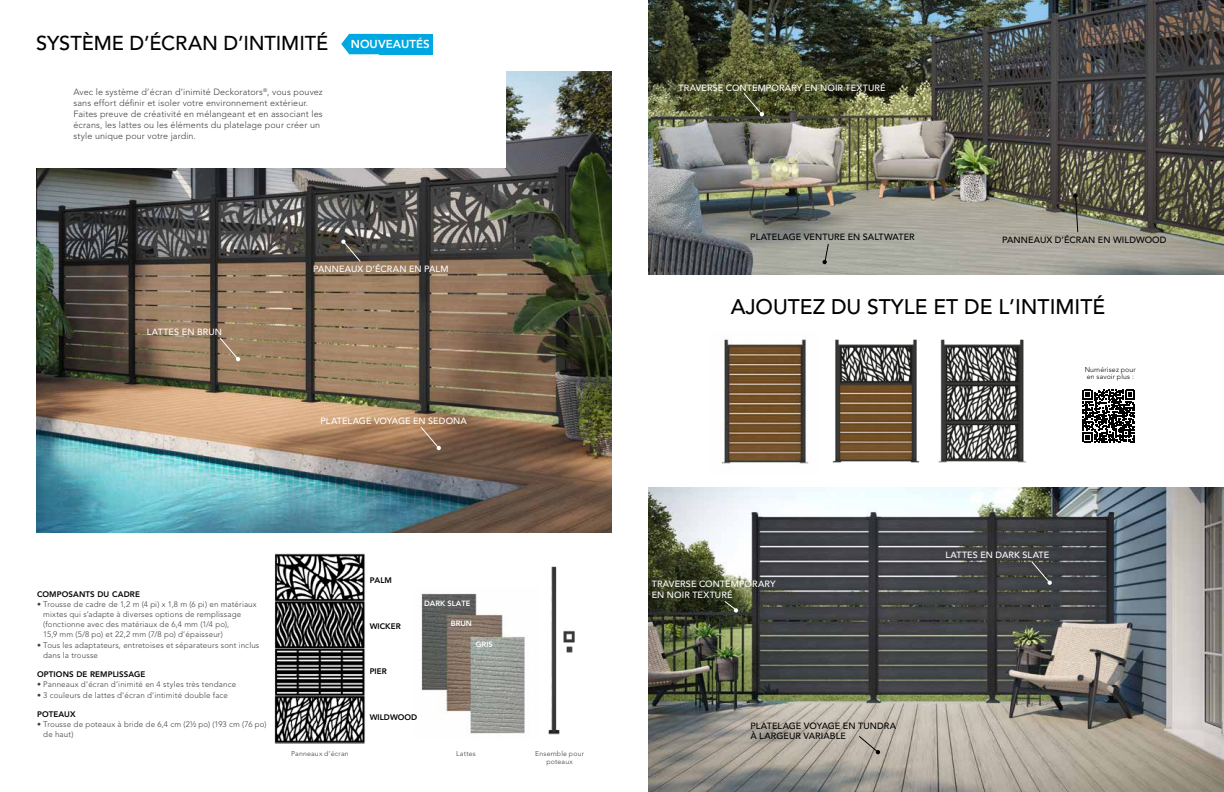
<style>
.page{position:relative;width:1224px;height:792px;background:#fff}
.page>*{position:absolute;margin:0;border:0;box-sizing:border-box;transform-origin:0 0}
.t1{font:500 21px "Avenir LT Std";color:#000}
.t2{font:500 20px "Avenir LT Std";letter-spacing:-.01em;color:#000}
.t3{font:300 9px/11px "Avenir LT Std";letter-spacing:.01em;color:#414042}
.t4{font:500 9px/10.8px "Avenir LT Std";letter-spacing:.01em;color:#fff}
.t5{font:500 9px/10.8px "Avenir LT Std";letter-spacing:.01em;color:#000}
.t6{font:300 8px/10px "Avenir LT Std";letter-spacing:.02em;color:#414042}
.t7{font:800 8px "Avenir LT Std";letter-spacing:.01em;color:#000}
.t8{font:800 7.6px "Avenir LT Std";color:#fff}
.t9{font:300 7px/8.4px "Avenir LT Std";letter-spacing:.02em;color:#414042;text-align:center}
.t10{font:300 7px/7px "Avenir LT Std";letter-spacing:.02em;color:#000}
.s1{font-weight:800;font-size:11.5px;color:#fff}
</style>
<div class="page">
<img style="left:36px;top:71px;width:576px;height:461px">
<img style="left:274px;top:553px;width:91px;height:191px">
<img style="left:421px;top:593px;width:104px;height:141px">
<img style="left:721px;top:337px;width:88px;height:127px">
<img style="left:832px;top:339px;width:88px;height:124px">
<img style="left:938px;top:339px;width:88px;height:124px">
<img style="left:648px;top:0;width:576px;height:274px">
<img style="left:648px;top:487px;width:576px;height:305px">
<img style="left:548px;top:566px;width:27px;height:169px">
<div style="left:0;top:0;width:505px;height:167px;background:#fff"></div>
<svg style="left:341px;top:34px;width:38px;height:20px"></svg>
<div style="left:379px;top:34px;width:54px;height:20px;background:#00a7e1"></div>
<svg style="left:859px;top:736px;width:21px;height:18px"></svg>
<svg style="left:420px;top:426px;width:21px;height:24px"></svg>
<svg style="left:822px;top:243px;width:7px;height:21px"></svg>
<svg style="left:1073px;top:194px;width:5px;height:39px"></svg>
<svg style="left:743px;top:93px;width:21px;height:23px"></svg>
<svg style="left:1031px;top:561px;width:21px;height:24px"></svg>
<svg style="left:724px;top:601px;width:14px;height:12px"></svg>
<svg style="left:219px;top:337px;width:21px;height:24px"></svg>
<svg style="left:341px;top:240px;width:20px;height:22px"></svg>
<svg style="left:1082px;top:390px;width:53px;height:52px"></svg>
<h2 class="t2" style="left:36px;top:32px;width:395px">SYSTÈME D’ÉCRAN D’INTIMITÉ <span class="s1">NOUVEAUTÉS</span></h2>
<p class="t3" style="left:73px;top:87px;width:251px">Avec le système d’écran d’inimité Deckorators<sup>®</sup>, vous pouvez sans effort définir et isoler votre environnement extérieur.<br>Faites preuve de créativité en mélangeant et en associant les écrans, les lattes ou les éléments du platelage pour créer un style unique pour votre jardin.</p>
<p class="t4" style="left:147px;top:326px;width:77px">LATTES EN BRUN</p>
<p class="t4" style="left:313px;top:263px;width:137px">PANNEAUX D’ÉCRAN EN PALM</p>
<p class="t4" style="left:321px;top:415px;width:148px">PLATELAGE VOYAGE EN SEDONA</p>
<p class="t7" style="left:37px;top:589px;width:104px">COMPOSANTS DU CADRE</p>
<p class="t6" style="left:43px;top:599px;width:215px;text-indent:-6px">• Trousse de cadre de 1,2 m (4 pi) x 1,8 m (6 pi) en matériaux mixtes qui s’adapte à diverses options de remplissage (fonctionne avec des matériaux de 6,4 mm (1/4 po),<br>15,9 mm (5/8 po) et 22,2 mm (7/8 po) d’épaisseur)</p>
<p class="t6" style="left:43px;top:640px;width:218px;text-indent:-6px">• Tous les adaptateurs, entretoises et séparateurs sont inclus dans la trousse</p>
<p class="t7" style="left:37px;top:669px;width:110px">OPTIONS DE REMPLISSAGE</p>
<p class="t6" style="left:37px;top:679px;width:201px">• Panneaux d’écran d’inimité en 4 styles très tendance</p>
<p class="t6" style="left:37px;top:691px;width:193px">• 3 couleurs de lattes d’écran d’intimité double face</p>
<p class="t7" style="left:37px;top:710px;width:40px">POTEAUX</p>
<p class="t6" style="left:43px;top:720px;width:225px;text-indent:-6px">• Trousse de poteaux à bride de 6,4 cm (2½ po) (193 cm (76 po) de haut)</p>
<p class="t7" style="left:370px;top:576px;width:24px">PALM</p>
<p class="t7" style="left:370px;top:621px;width:32px">WICKER</p>
<p class="t7" style="left:370px;top:667px;width:19px">PIER</p>
<p class="t7" style="left:370px;top:712px;width:49px">WILDWOOD</p>
<p class="t8" style="left:424px;top:599px;width:48px">DARK SLATE</p>
<p class="t8" style="left:451px;top:619px;width:23px">BRUN</p>
<p class="t8" style="left:476px;top:640px;width:19px">GRIS</p>
<p class="t9" style="left:291px;top:749px;width:59px">Panneaux d’écran</p>
<p class="t9" style="left:456px;top:749px;width:21px">Lattes</p>
<p class="t9" style="left:535px;top:749px;width:50px">Ensemble pour poteaux</p>
<p class="t4" style="left:679px;top:83px;width:209px">TRAVERSE CONTEMPORARY EN NOIR TEXTURÉ</p>
<p class="t5" style="left:750px;top:232px;width:166px">PLATELAGE VENTURE EN SALTWATER</p>
<p class="t5" style="left:1002px;top:235px;width:166px">PANNEAUX D’ÉCRAN EN WILDWOOD</p>
<h1 class="t1" style="left:731px;top:295px;width:376px">AJOUTEZ DU STYLE ET DE L’INTIMITÉ</h1>
<p class="t10" style="left:1085px;top:366px;width:53px">Numérisez pour en savoir plus :</p>
<p class="t4" style="left:652px;top:579px;width:125px">TRAVERSE CONTEMPORARY<br>EN NOIR TEXTURÉ</p>
<p class="t5" style="left:750px;top:720px;width:147px">PLATELAGE VOYAGE EN TUNDRA<br>À LARGEUR VARIABLE</p>
<p class="t4" style="left:945px;top:550px;width:105px">LATTES EN DARK SLATE</p>
</div>
